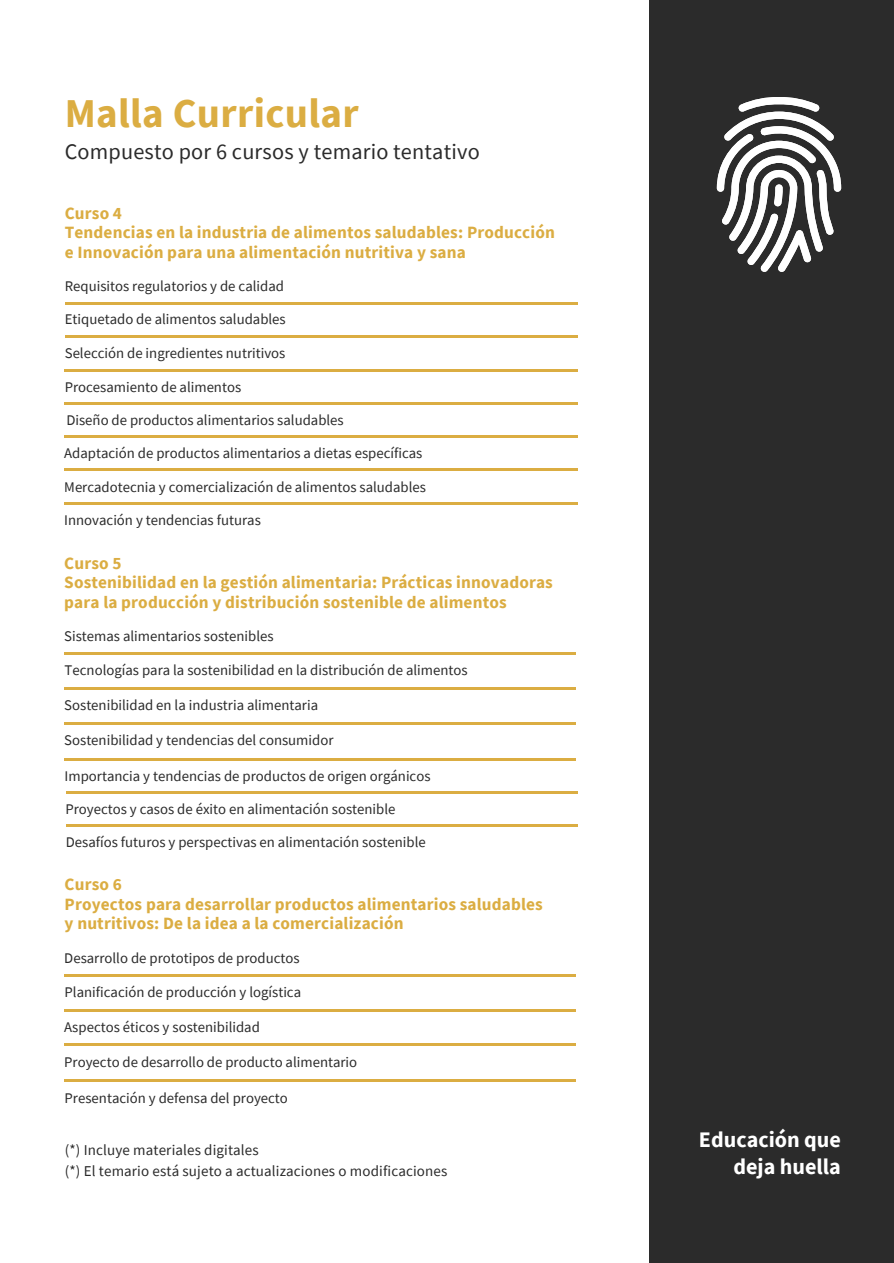
<style>
.page{position:relative;width:894px;height:1263px;background:#fff}
.page>*{position:absolute;margin:0;border:0;box-sizing:border-box;transform-origin:0 0}
.t1{font:700 40.95px "Source Sans Pro";letter-spacing:.01em;color:#dbad42}
.t2{font:22.2px "Source Sans Pro";letter-spacing:.01em;color:#2b2b2b}
.t3{font:700 22.2px/27.6px "Source Sans Pro";color:#fff;text-align:right}
.t4{font:700 17.25px/19.5px "Source Sans Pro";letter-spacing:.01em;color:#dbad42}
.t5{font:15px "Source Sans Pro";letter-spacing:.01em;color:#2b2b2b}
.t6{font:14.7px "Source Sans Pro";color:#2b2b2b}
</style>
<div class="page">
<div style="left:649px;top:0;width:245px;height:1263px;background:#2b2b2b"></div>
<hr style="left:64px;top:974px;width:512px;height:2px;background:#dbad42">
<hr style="left:65px;top:1009px;width:511px;height:3px;background:#dbad42">
<hr style="left:64px;top:1044px;width:512px;height:2px;background:#dbad42">
<hr style="left:64px;top:1080px;width:512px;height:2px;background:#dbad42">
<svg style="left:717px;top:97px;width:124px;height:175px"></svg>
<hr style="left:65px;top:302px;width:512px;height:2px;background:#dbad42">
<hr style="left:65px;top:336px;width:513px;height:2px;background:#dbad42">
<hr style="left:65px;top:369px;width:513px;height:2px;background:#dbad42">
<hr style="left:65px;top:402px;width:513px;height:2px;background:#dbad42">
<hr style="left:64px;top:435px;width:513px;height:3px;background:#dbad42">
<hr style="left:64px;top:469px;width:513px;height:2px;background:#dbad42">
<hr style="left:64px;top:502px;width:513px;height:3px;background:#dbad42">
<hr style="left:64px;top:652px;width:512px;height:2px;background:#dbad42">
<hr style="left:65px;top:688px;width:511px;height:2px;background:#dbad42">
<hr style="left:64px;top:722px;width:512px;height:2px;background:#dbad42">
<hr style="left:64px;top:758px;width:512px;height:2px;background:#dbad42">
<hr style="left:66px;top:791px;width:511px;height:2px;background:#dbad42">
<hr style="left:66px;top:824px;width:512px;height:3px;background:#dbad42">
<p class="t1" style="left:65px;top:87px;width:296px">Malla Curricular</p>
<p class="t2" style="left:65px;top:137px;width:417px">Compuesto por 6 cursos y temario tentativo</p>
<p class="t4" style="left:65px;top:203px;width:492px">Curso 4<br>Tendencias en la industria de alimentos saludables: Producción e Innovación para una alimentación nutritiva y sana</p>
<p class="t6" style="left:65px;top:277px;width:221px">Requisitos regulatorios y de calidad</p>
<p class="t6" style="left:65px;top:310px;width:223px">Etiquetado de alimentos saludables</p>
<p class="t6" style="left:65px;top:344px;width:222px">Selección de ingredientes nutritivos</p>
<p class="t6" style="left:65px;top:377px;width:178px">Procesamiento de alimentos</p>
<p class="t6" style="left:66px;top:410px;width:279px">Diseño de productos alimentarios saludables</p>
<p class="t6" style="left:64px;top:444px;width:360px">Adaptación de productos alimentarios a dietas específicas</p>
<p class="t6" style="left:64px;top:477px;width:363px">Mercadotecnia y comercialización de alimentos saludables</p>
<p class="t6" style="left:64px;top:511px;width:198px">Innovación y tendencias futuras</p>
<p class="t4" style="left:64px;top:553px;width:490px">Curso 5<br>Sostenibilidad en la gestión alimentaria: Prácticas innovadoras para la producción y distribución sostenible de alimentos</p>
<p class="t6" style="left:64px;top:627px;width:211px">Sistemas alimentarios sostenibles</p>
<p class="t6" style="left:65px;top:660px;width:405px">Tecnologías para la sostenibilidad en la distribución de alimentos</p>
<p class="t6" style="left:64px;top:696px;width:255px">Sostenibilidad en la industria alimentaria</p>
<p class="t6" style="left:64px;top:731px;width:271px">Sostenibilidad y tendencias del consumidor</p>
<p class="t6" style="left:65px;top:766px;width:367px">Importancia y tendencias de productos de origen orgánicos</p>
<p class="t6" style="left:65px;top:799px;width:332px">Proyectos y casos de éxito en alimentación sostenible</p>
<p class="t6" style="left:66px;top:832px;width:361px">Desafíos futuros y perspectivas en alimentación sostenible</p>
<h3 class="t4" style="left:65px;top:875px;width:480px">Curso 6<br>Proyectos para desarrollar productos alimentarios saludables y nutritivos: De la idea a la comercialización</h3>
<h2 class="t6" style="left:64px;top:949px;width:237px">Desarrollo de prototipos de productos</h2>
<p class="t6" style="left:65px;top:982px;width:238px">Planificación de producción y logística</p>
<p class="t6" style="left:64px;top:1018px;width:197px">Aspectos éticos y sostenibilidad</p>
<p class="t6" style="left:64px;top:1053px;width:295px">Proyecto de desarrollo de producto alimentario</p>
<p class="t6" style="left:65px;top:1088px;width:225px">Presentación y defensa del proyecto</p>
<h3 class="t5" style="left:65px;top:1141px;width:195px">(*) Incluye materiales digitales</h3>
<p class="t5" style="left:65px;top:1161px;width:384px">(*) El temario está sujeto a actualizaciones o modificaciones</p>
<p class="t3" style="left:699px;top:1125px;width:144px">Educación que deja huella</p>
</div>
